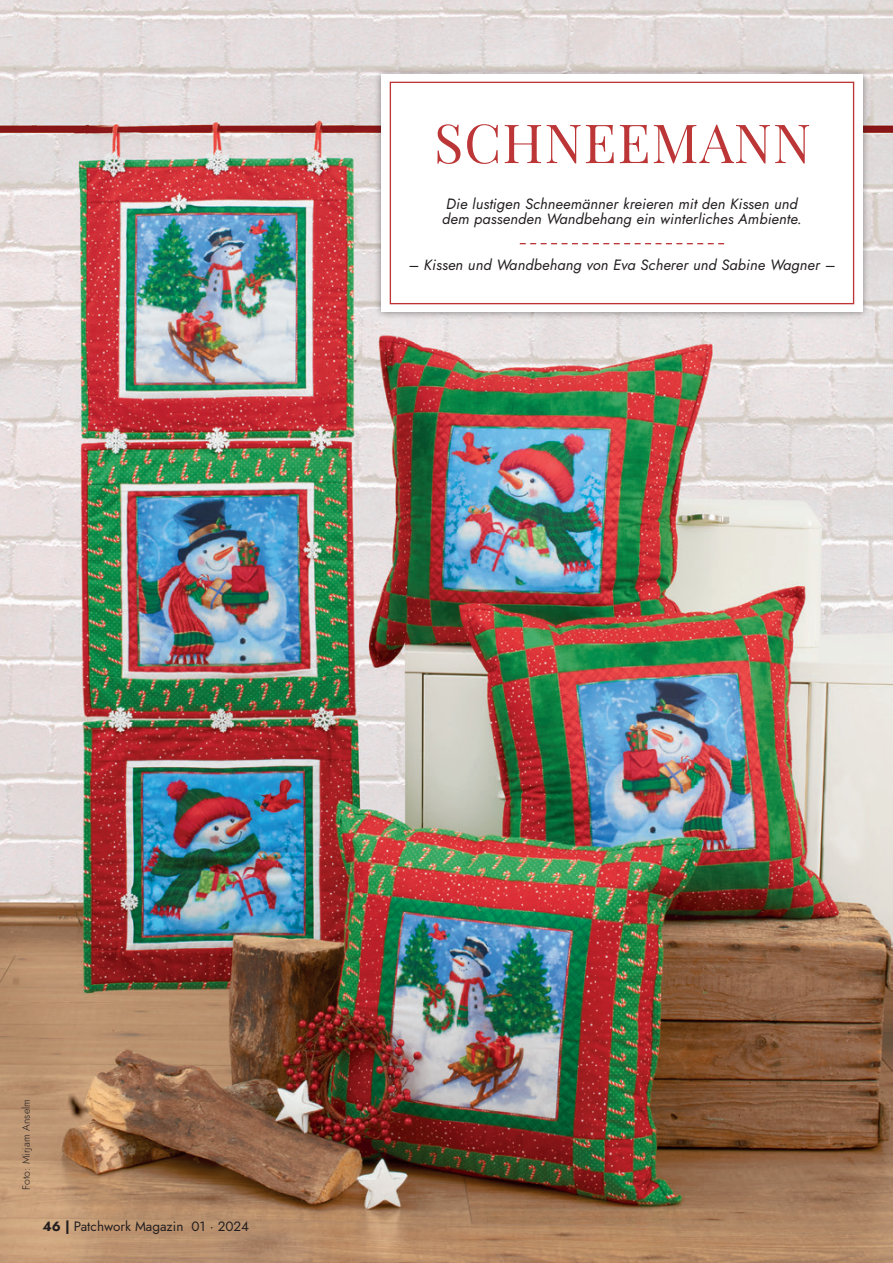
<style>
.page{position:relative;width:893px;height:1263px;background:#fff}
.page>*{position:absolute;margin:0;border:0;box-sizing:border-box;transform-origin:0 0}
.t1{font:54px "Playfair Display";letter-spacing:.02em;color:#bd3637}
.t2{font:italic 14.85px/15px "Jost";letter-spacing:.01em;color:#231f20}
.t3{font:13.5px "Jost";color:#231f20}
.t4{font:300 10.5px "Jost";letter-spacing:.01em;color:#231f20}
.s1{font-weight:700}
</style>
<div class="page">
<img style="left:0;top:0;width:893px;height:1263px">
<div style="left:373px;top:67px;width:497px;height:252px;background:#231f20;opacity:.5"></div>
<div style="left:381px;top:74px;width:482px;height:238px;background:#fff"></div>
<div style="left:390px;top:82px;width:464px;height:222px;border:1px solid #bd3637"></div>
<svg style="left:520px;top:243px;width:204px;height:1px"></svg>
<h1 class="t1" style="left:434px;top:101px;width:379px">SCHNEEMANN</h1>
<p class="t2" style="left:442px;top:197px;width:361px">Die lustigen Schneemänner kreieren mit den Kissen und dem passenden Wandbehang ein winterliches Ambiente.</p>
<p class="t2" style="left:409px;top:257px;width:428px">– Kissen und Wandbehang von Eva Scherer und Sabine Wagner –</p>
<p class="t4" style="left:19px;top:1190px;width:92px;rotate:-90deg">Foto: Mirjam Anselm</p>
<p class="t3" style="left:43px;top:1217px;width:208px"><span class="s1">46 |</span> Patchwork Magazin 01 · 2024</p>
</div>
